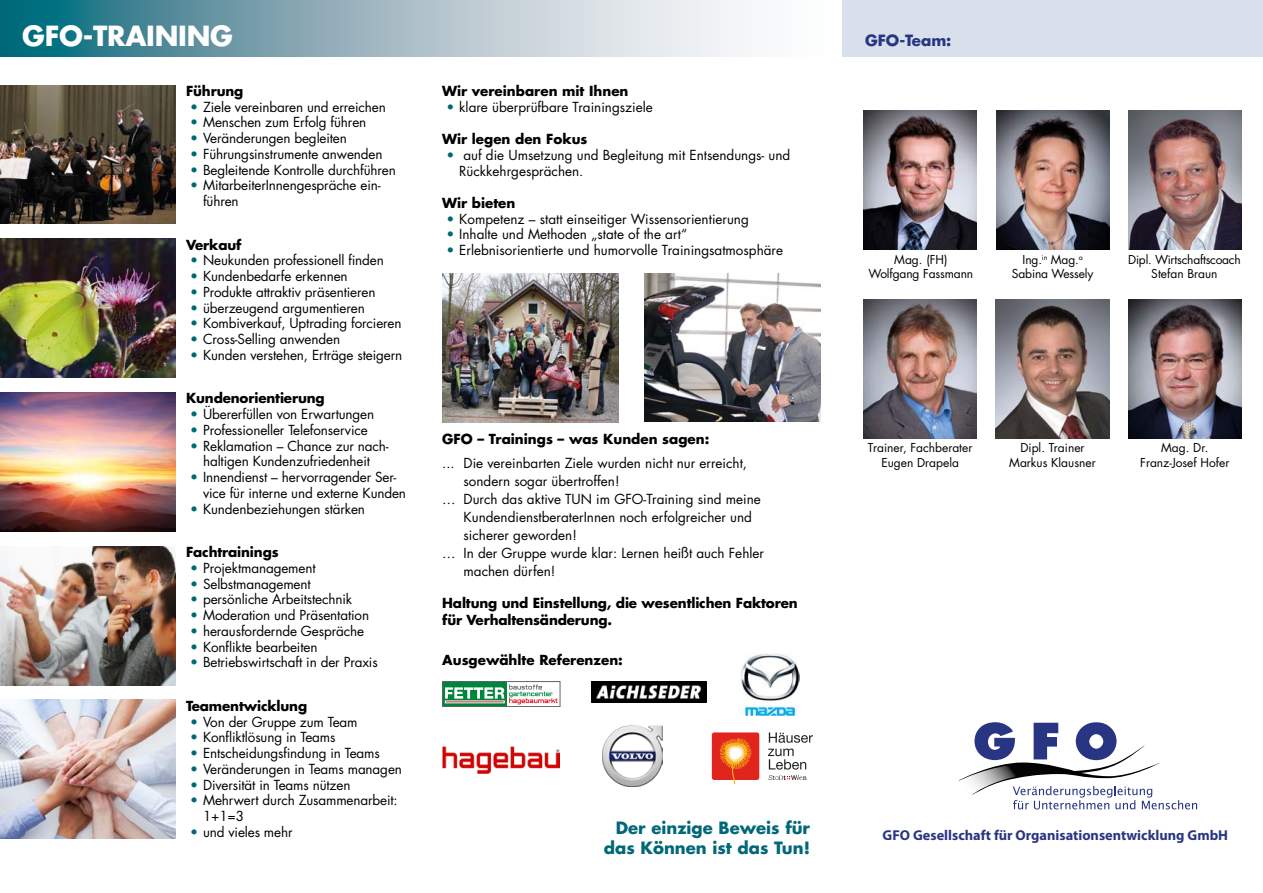
<style>
.page{position:relative;width:1263px;height:893px;background:#fff}
.page>*{position:absolute;margin:0;border:0;box-sizing:border-box;transform-origin:0 0}
.t1{font:700 27px "Futura";letter-spacing:-.01em;color:#fff}
.t2{font:700 16.5px/19.8px "Futura";color:#006878;text-align:right}
.t3{font:700 15.15px "Futura";color:#283583}
.t4{font:700 14.25px "Myriad Pro";color:#283583}
.t5{font:13.5px/15.8px "Futura";letter-spacing:-.01em;color:#000}
.t6{font:700 13.5px/16.2px "Futura";letter-spacing:-.01em;color:#000}
.t7{font:12px/14.4px "Futura";color:#000;text-align:center}
.t8{font:12px/14.4px "Futura";letter-spacing:-.02em;color:#000;text-align:center}
.s1{color:#006878}
</style>
<div class="page">
<img style="left:0;top:85px;width:175px;height:139px">
<img style="left:0;top:392px;width:175px;height:139px">
<img style="left:0;top:239px;width:175px;height:139px">
<img style="left:0;top:546px;width:175px;height:139px">
<img style="left:0;top:700px;width:175px;height:139px">
<svg style="left:0;top:0;width:744px;height:56px;background:#90b3bd"></svg>
<img style="left:644px;top:273px;width:177px;height:149px">
<img style="left:442px;top:273px;width:177px;height:149px">
<div style="left:442px;top:681px;width:65px;height:26px;background:#00853c"></div>
<div style="left:442px;top:681px;width:118px;height:26px;border:1px solid #646363"></div>
<svg style="left:445px;top:684px;width:113px;height:20px"></svg>
<img style="left:591px;top:681px;width:115px;height:22px">
<img style="left:442px;top:747px;width:118px;height:26px">
<img style="left:602px;top:726px;width:61px;height:60px">
<img style="left:740px;top:654px;width:59px;height:62px">
<div style="left:712px;top:732px;width:47px;height:48px;background:#e0251c;border-radius:2px"></div>
<svg style="left:719px;top:738px;width:33px;height:46px"></svg>
<svg style="left:768px;top:732px;width:45px;height:48px"></svg>
<div style="left:842px;top:0;width:421px;height:56px;background:#d8e1eb"></div>
<svg style="left:959px;top:722px;width:238px;height:87px"></svg>
<img style="left:863px;top:111px;width:113px;height:139px">
<img style="left:863px;top:299px;width:113px;height:140px">
<img style="left:996px;top:299px;width:113px;height:140px">
<img style="left:1129px;top:111px;width:113px;height:139px">
<img style="left:996px;top:111px;width:113px;height:139px">
<img style="left:1129px;top:299px;width:113px;height:140px">
<h1 class="t1" style="left:22px;top:17px;width:212px">GFO-TRAINING</h1>
<p class="t6" style="left:186px;top:82px;width:59px">Führung</p>
<p class="t5" style="left:190px;top:99px;width:197px"><span class="s1">•</span> Ziele vereinbaren und erreichen</p>
<p class="t5" style="left:190px;top:114px;width:178px"><span class="s1">•</span> Menschen zum Erfolg führen</p>
<p class="t5" style="left:190px;top:130px;width:158px"><span class="s1">•</span> Veränderungen begleiten</p>
<p class="t5" style="left:190px;top:146px;width:194px"><span class="s1">•</span> Führungsinstrumente anwenden</p>
<p class="t5" style="left:190px;top:162px;width:207px"><span class="s1">•</span> Begleitende Kontrolle durchführen</p>
<p class="t5" style="left:203px;top:177px;width:179px;text-indent:-13px"><span class="s1">•</span> MitarbeiterInnengespräche ein&shy;führen</p>
<p class="t6" style="left:186px;top:236px;width:57px">Verkauf</p>
<p class="t5" style="left:190px;top:252px;width:195px"><span class="s1">•</span> Neukunden professionell finden</p>
<p class="t5" style="left:190px;top:268px;width:159px"><span class="s1">•</span> Kundenbedarfe erkennen</p>
<p class="t5" style="left:190px;top:284px;width:187px"><span class="s1">•</span> Produkte attraktiv präsentieren</p>
<p class="t5" style="left:190px;top:300px;width:176px"><span class="s1">•</span> überzeugend argumentieren</p>
<p class="t5" style="left:190px;top:315px;width:213px"><span class="s1">•</span> Kombiverkauf, Uptrading forcieren</p>
<p class="t5" style="left:190px;top:331px;width:151px"><span class="s1">•</span> Cross-Selling anwenden</p>
<p class="t5" style="left:190px;top:347px;width:213px"><span class="s1">•</span> Kunden verstehen, Erträge steigern</p>
<p class="t6" style="left:186px;top:390px;width:140px">Kundenorientierung</p>
<p class="t5" style="left:190px;top:406px;width:185px"><span class="s1">•</span> Übererfüllen von Erwartungen</p>
<p class="t5" style="left:190px;top:422px;width:179px"><span class="s1">•</span> Professioneller Telefonservice</p>
<p class="t5" style="left:190px;top:438px;width:200px;text-align:center"><span class="s1">•</span> Reklamation – Chance zur nach&shy;haltigen Kundenzufriedenheit</p>
<p class="t5" style="left:203px;top:469px;width:205px;text-indent:-13px"><span class="s1">•</span> Innendienst – hervorragender Ser&shy;vice für interne und externe Kunden</p>
<p class="t5" style="left:190px;top:501px;width:176px"><span class="s1">•</span> Kundenbeziehungen stärken</p>
<p class="t6" style="left:186px;top:544px;width:94px">Fachtrainings</p>
<p class="t5" style="left:190px;top:560px;width:127px"><span class="s1">•</span> Projektmanagement</p>
<p class="t5" style="left:190px;top:576px;width:122px"><span class="s1">•</span> Selbstmanagement</p>
<p class="t5" style="left:190px;top:591px;width:163px"><span class="s1">•</span> persönliche Arbeitstechnik</p>
<p class="t5" style="left:190px;top:607px;width:180px"><span class="s1">•</span> Moderation und Präsentation</p>
<p class="t5" style="left:190px;top:623px;width:175px"><span class="s1">•</span> herausfordernde Gespräche</p>
<p class="t5" style="left:190px;top:639px;width:129px"><span class="s1">•</span> Konflikte bearbeiten</p>
<p class="t5" style="left:190px;top:654px;width:189px"><span class="s1">•</span> Betriebswirtschaft in der Praxis</p>
<p class="t6" style="left:186px;top:697px;width:123px">Teamentwicklung</p>
<p class="t5" style="left:190px;top:714px;width:169px"><span class="s1">•</span> Von der Gruppe zum Team</p>
<p class="t5" style="left:190px;top:729px;width:147px"><span class="s1">•</span> Konfliktlösung in Teams</p>
<p class="t5" style="left:190px;top:745px;width:191px"><span class="s1">•</span> Entscheidungsfindung in Teams</p>
<p class="t5" style="left:190px;top:761px;width:213px"><span class="s1">•</span> Veränderungen in Teams managen</p>
<p class="t5" style="left:190px;top:777px;width:162px"><span class="s1">•</span> Diversität in Teams nützen</p>
<p class="t5" style="left:203px;top:792px;width:196px;text-indent:-13px"><span class="s1">•</span> Mehrwert durch Zusammenarbeit:<br>1+1=3</p>
<p class="t5" style="left:190px;top:824px;width:104px"><span class="s1">•</span> und vieles mehr</p>
<p class="t6" style="left:442px;top:82px;width:188px">Wir vereinbaren mit Ihnen</p>
<p class="t5" style="left:446px;top:99px;width:208px"><span class="s1">•</span> klare überprüfbare Trainingsziele</p>
<p class="t6" style="left:442px;top:130px;width:147px">Wir legen den Fokus</p>
<p class="t5" style="left:459px;top:147px;width:333px;text-indent:-13px"><span class="s1">•</span> auf die Umsetzung und Begleitung mit Entsendungs- und<br>Rückkehrgesprächen.</p>
<p class="t6" style="left:442px;top:194px;width:75px">Wir bieten</p>
<p class="t5" style="left:446px;top:211px;width:304px"><span class="s1">•</span> Kompetenz – statt einseitiger Wissensorientierung</p>
<p class="t5" style="left:446px;top:226px;width:242px"><span class="s1">•</span> Inhalte und Methoden „state of the art“</p>
<p class="t5" style="left:446px;top:242px;width:338px"><span class="s1">•</span> Erlebnisorientierte und humorvolle Trainingsatmosphäre</p>
<p class="t6" style="left:442px;top:430px;width:269px">GFO – Trainings – was Kunden sagen:</p>
<p class="t5" style="left:442px;top:455px;width:306px">... Die vereinbarten Ziele wurden nicht nur erreicht,</p>
<p class="t5" style="left:463px;top:473px;width:158px">sondern sogar übertroffen!</p>
<p class="t5" style="left:442px;top:491px;width:320px">… Durch das aktive TUN im GFO-Training sind meine</p>
<p class="t5" style="left:463px;top:509px;width:290px">KundendienstberaterInnen noch erfolgreicher und</p>
<p class="t5" style="left:463px;top:527px;width:115px">sicherer geworden!</p>
<p class="t5" style="left:442px;top:545px;width:323px">… In der Gruppe wurde klar: Lernen heißt auch Fehler</p>
<p class="t5" style="left:463px;top:563px;width:93px">machen dürfen!</p>
<p class="t6" style="left:442px;top:595px;width:357px">Haltung und Einstellung, die wesentlichen Faktoren für Verhaltensänderung.</p>
<p class="t6" style="left:442px;top:651px;width:182px">Ausgewählte Referenzen:</p>
<p class="t3" style="left:865px;top:30px;width:88px">GFO-Team:</p>
<p class="t7" style="left:868px;top:252px;width:106px">Mag. (FH)<br>Wolfgang Fassmann</p>
<p class="t7" style="left:1012px;top:252px;width:83px">Ing.<sup>in</sup> Mag.<sup>a<br></sup>Sabina Wessely</p>
<p class="t8" style="left:1128px;top:252px;width:114px">Dipl. Wirtschaftscoach<br>Stefan Braun</p>
<p class="t7" style="left:868px;top:440px;width:106px">Trainer, Fachberater<br>Eugen Drapela</p>
<p class="t7" style="left:1009px;top:440px;width:88px">Dipl. Trainer<br>Markus Klausner</p>
<p class="t7" style="left:1140px;top:440px;width:91px">Mag. Dr.<br>Franz-Josef Hofer</p>
<p class="t2" style="left:604px;top:817px;width:208px">Der einzige Beweis für das Können ist das Tun!</p>
<p class="t4" style="left:882px;top:826px;width:347px">GFO Gesellschaft für Organisationsentwicklung GmbH</p>
</div>
